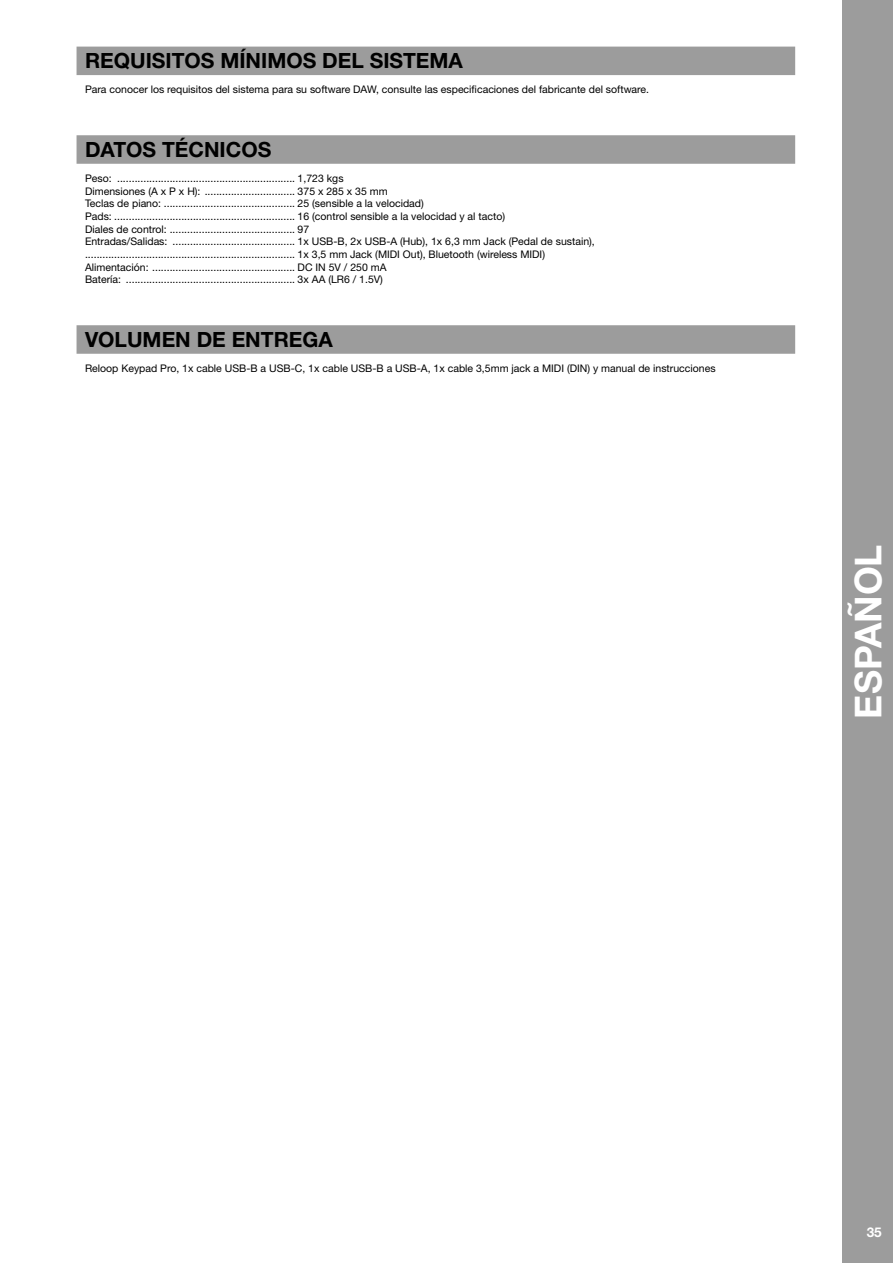
<style>
.page{position:relative;width:893px;height:1263px;background:#fff}
.page>*{position:absolute;margin:0;border:0;box-sizing:border-box;transform-origin:0 0}
.t1{font:700 37.2px "Helvetica Neue LT Std";color:#fff}
.HEADLINE_BALKEN{font:700 21px "Helvetica Neue LT Std";color:#000}
.t2{font:700 13.5px "Helvetica Neue LT Std";color:#fff}
.Inhalt{font:10.5px "Helvetica Neue LT Std";color:#000}
</style>
<div class="page">
<div style="left:842px;top:0;width:51px;height:1263px;background:#9c9c9c"></div>
<div style="left:77px;top:47px;width:718px;height:28px;background:#9c9c9c"></div>
<div style="left:77px;top:135px;width:718px;height:29px;background:#9c9c9c"></div>
<div style="left:77px;top:325px;width:718px;height:29px;background:#9c9c9c"></div>
<p class="HEADLINE_BALKEN" style="left:85px;top:47px;width:379px">REQUISITOS MÍNIMOS DEL SISTEMA</p>
<p class="Inhalt" style="left:85px;top:83px;width:566px">Para conocer los requisitos del sistema para su software DAW, consulte las especificaciones del fabricante del software.</p>
<p class="HEADLINE_BALKEN" style="left:85px;top:136px;width:188px">DATOS TÉCNICOS</p>
<p class="Inhalt" style="left:85px;top:172px;width:260px">Peso: ............................................................. 1,723 kgs</p>
<p class="Inhalt" style="left:85px;top:184px;width:304px">Dimensiones (A x P x H): ............................... 375 x 285 x 35 mm</p>
<p class="Inhalt" style="left:85px;top:197px;width:340px">Teclas de piano: ............................................. 25 (sensible a la velocidad)</p>
<p class="Inhalt" style="left:85px;top:210px;width:422px">Pads: .............................................................. 16 (control sensible a la velocidad y al tacto)</p>
<p class="Inhalt" style="left:85px;top:222px;width:226px">Diales de control: ........................................... 97</p>
<p class="Inhalt" style="left:85px;top:235px;width:511px">Entradas/Salidas: .......................................... 1x USB-B, 2x USB-A (Hub), 1x 6,3 mm Jack (Pedal de sustain),</p>
<p class="Inhalt" style="left:85px;top:248px;width:461px">........................................................................ 1x 3,5 mm Jack (MIDI Out), Bluetooth (wireless MIDI)</p>
<p class="Inhalt" style="left:85px;top:260px;width:303px">Alimentación: ................................................. DC IN 5V / 250 mA</p>
<p class="Inhalt" style="left:85px;top:273px;width:299px">Batería: .......................................................... 3x AA (LR6 / 1.5V)</p>
<p class="HEADLINE_BALKEN" style="left:85px;top:326px;width:249px">VOLUMEN DE ENTREGA</p>
<p class="Inhalt" style="left:85px;top:362px;width:632px">Reloop Keypad Pro, 1x cable USB-B a USB-C, 1x cable USB-B a USB-A, 1x cable 3,5mm jack a MIDI (DIN) y manual de instrucciones</p>
<h1 class="t1" style="left:845px;top:718px;width:176px;rotate:-90deg">ESPAÑOL</h1>
<p class="t2" style="left:867px;top:1223px;width:17px">35</p>
</div>
